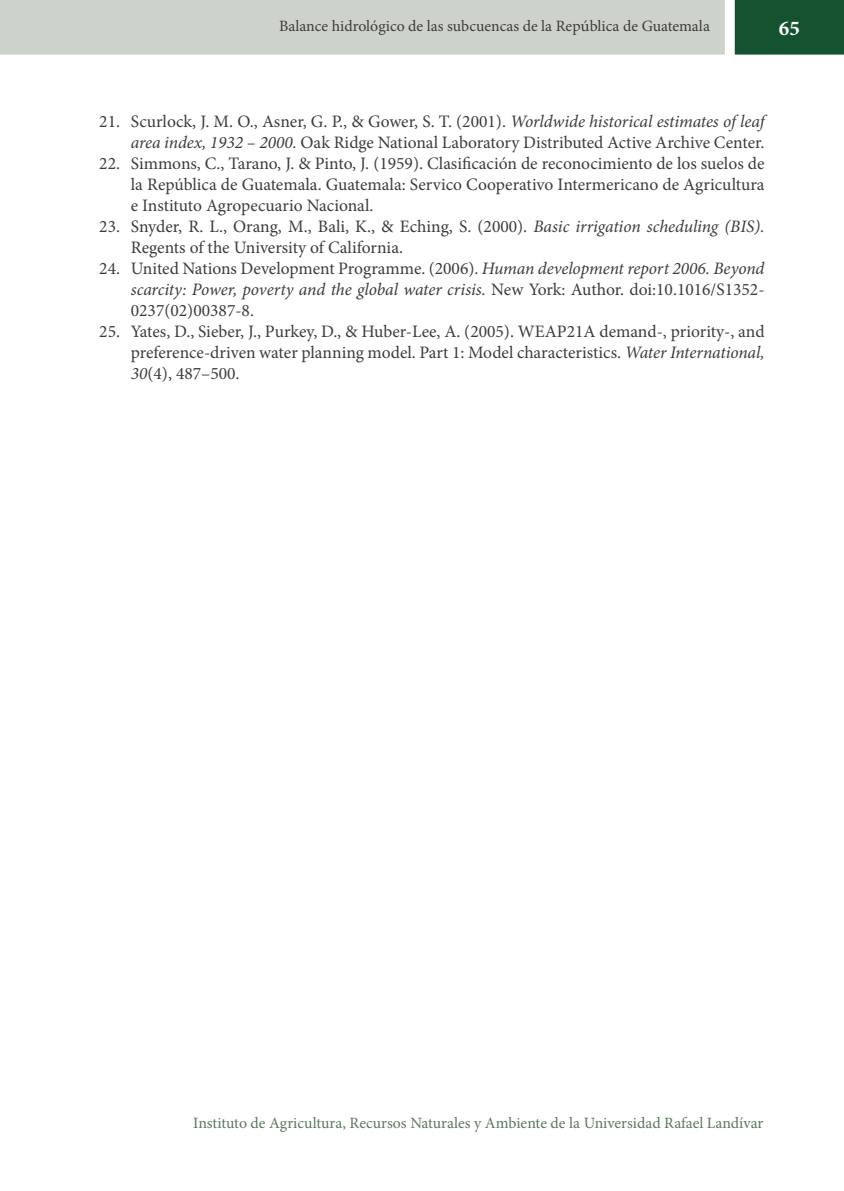
<style>
.page{position:relative;width:844px;height:1191px;background:#fff}
.page>*{position:absolute;margin:0;border:0;box-sizing:border-box;transform-origin:0 0}
.t1{font:700 21px "Minion Pro";color:#fff}
.t2{font:17.5px/21px "Minion Pro";color:#3c3c3b;text-align:justify}
.t3{font:15.75px "Minion Pro";color:#5b795c}
.t4{font:15.75px "Minion Pro";color:#3c3c3b}
.s1{font-style:italic}
</style>
<div class="page">
<div style="left:734px;top:0;width:109px;height:55px;background:#155330;border:2px solid #155330"></div>
<div style="left:0;top:0;width:724px;height:55px;background:#cdd3ca"></div>
<p class="t4" style="left:279px;top:16px;width:432px">Balance hidrológico de las subcuencas de la República de Guatemala</p>
<p class="t1" style="left:778px;top:14px;width:22px">65</p>
<p class="t2" style="left:99px;top:111px;width:666px;text-align:right">21. Scurlock, J. M. O., Asner, G. P., &amp; Gower, S. T. (2001). <span class="s1">Worldwide historical estimates of leaf area index, 1932 – 2000.</span> Oak Ridge National Laboratory Distributed Active Archive Center.</p>
<p class="t2" style="left:131px;top:153px;width:635px;text-indent:-32px">22. Simmons, C., Tarano, J. &amp; Pinto, J. (1959). Clasificación de reconocimiento de los suelos de la República de Guatemala. Guatemala: Servico Cooperativo Intermericano de Agricultura e Instituto Agropecuario Nacional.</p>
<p class="t2" style="left:131px;top:216px;width:635px;text-indent:-32px">23. Snyder, R. L., Orang, M., Bali, K., &amp; Eching, S. (2000). <span class="s1">Basic irrigation scheduling (BIS).<br></span>Regents of the University of California.</p>
<p class="t2" style="left:131px;top:258px;width:635px;text-indent:-31px">24. United Nations Development Programme. (2006). <span class="s1">Human development report 2006. Beyond scarcity: Power, poverty and the global water crisis.</span> New York: Author. doi:10.1016/S1352- 0237(02)00387-8.</p>
<p class="t2" style="left:131px;top:321px;width:635px;text-indent:-32px">25. Yates, D., Sieber, J., Purkey, D., &amp; Huber-Lee, A. (2005). WEAP21A demand-, priority-, and preference-driven water planning model. Part 1: Model characteristics. <span class="s1">Water International, 30</span>(4), 487–500.</p>
<p class="t3" style="left:193px;top:1112px;width:571px">Instituto de Agricultura, Recursos Naturales y Ambiente de la Universidad Rafael Landívar</p>
</div>
